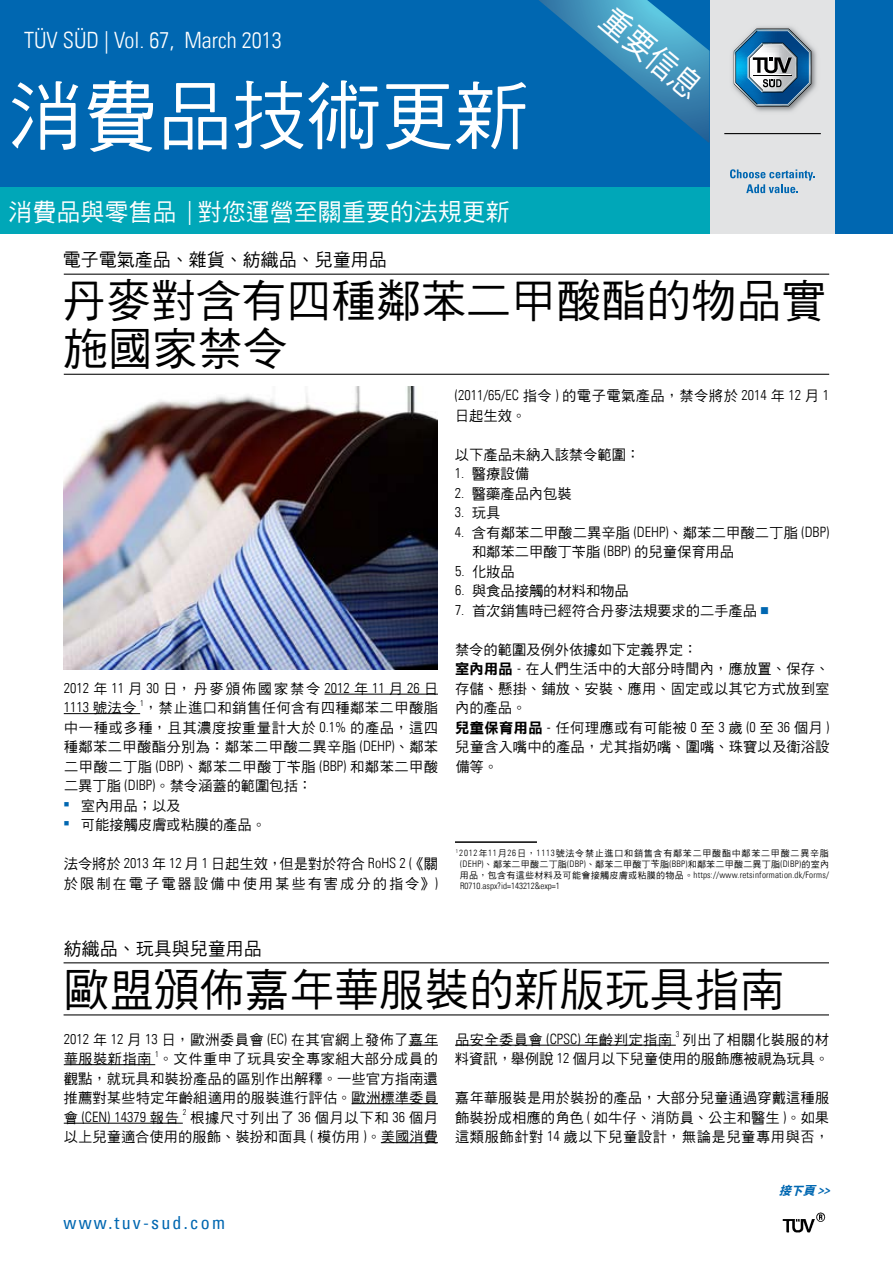
<style>
.page{position:relative;width:893px;height:1263px;background:#fff}
.page>*{position:absolute;margin:0;border:0;box-sizing:border-box;transform-origin:0 0}
.t1{font:75px "DF Hei W5 WIN BF";letter-spacing:-.01em;color:#fff}
.t2{font:45px/48px "DF Hei W5 WIN BF";color:#000}
.t3{font:33px "DF Hei W5 WIN BF";color:#fff;scale:.9 1}
.t4{font:24px "DF Hei W5 WIN BF";color:#fff}
.t5{font:300 condensed 22.5px "Univers LT";color:#fff}
.t6{font:18px "DF Hei W5 WIN BF";color:#000}
.t7{font:condensed 18px "Univers LT";letter-spacing:.12em;color:#0067b1}
.t8{font:14.25px/19.5px "DF Hei W5 WIN BF";letter-spacing:.01em;color:#000}
.t9{font:14.25px/19.5px "DF Hei W5 WIN BF";letter-spacing:.035em;color:#000}
.t10{font:300 condensed 14.25px/19.5px "Univers LT";color:#000}
.t11{font:14.25px/19.5px "DF Hei W5 WIN BF";letter-spacing:.14em;color:#000}
.t12{font:14.25px "DF Hei W5 WIN BF";letter-spacing:.03em;color:#000}
.t13{font:14.25px "DF Hei W5 WIN BF";letter-spacing:.045em;color:#000}
.t14{font:italic 12px "DF Li Hei Bold WIN BF";color:#0067b1}
.t15{font:9px/10.8px "DF Hei W5 WIN BF";letter-spacing:.085em;color:#000;text-align:center}
.t16{font:300 condensed 9px/10.8px "Univers LT";letter-spacing:.02em;color:#000}
.t17{font:300 condensed 8.25px "Univers LT";color:#000}
.s1{font-family:"Univers LT";font-weight:300;font-stretch:condensed}
.s2{font-family:"DF Hei W5 WIN BF";font-weight:400;font-stretch:normal}
.s3{font-family:"Sim Hei"}
.s4{color:#0067b1}
.s5{font-family:"DF Li Hei Bold WIN BF"}
.s6{font-family:"Univers LT";font-weight:700;font-stretch:condensed}
</style>
<div class="page">
<div style="left:0;top:0;width:893px;height:234px;background:#0067b1"></div>
<img style="left:782px;top:1212px;width:44px;height:21px">
<svg style="left:539px;top:0;width:170px;height:142px"></svg>
<div style="left:0;top:187px;width:710px;height:47px;background:#00a7b8"></div>
<div style="left:710px;top:0;width:125px;height:234px;background:#e2e3e4"></div>
<hr style="left:724px;top:133px;width:97px;height:1px;background:#000">
<svg style="left:730px;top:169px;width:85px;height:24px"></svg>
<img style="left:732px;top:26px;width:85px;height:86px">
<svg style="left:734px;top:29px;width:77px;height:78px"></svg>
<hr style="left:324px;top:694px;width:114px;height:1px;background:#000">
<hr style="left:64px;top:713px;width:76px;height:1px;background:#000">
<hr style="left:64px;top:274px;width:765px;height:1px;background:#000">
<hr style="left:64px;top:374px;width:765px;height:1px;background:#000">
<hr style="left:455px;top:841px;width:82px;height:2px;background:#000">
<hr style="left:64px;top:962px;width:765px;height:1px;background:#000">
<hr style="left:64px;top:1014px;width:765px;height:1px;background:#000">
<hr style="left:408px;top:1045px;width:30px;height:1px;background:#000">
<hr style="left:64px;top:1064px;width:91px;height:1px;background:#000">
<hr style="left:352px;top:1103px;width:86px;height:1px;background:#000">
<hr style="left:64px;top:1123px;width:119px;height:1px;background:#000">
<hr style="left:381px;top:1142px;width:57px;height:1px;background:#000">
<hr style="left:455px;top:1045px;width:221px;height:1px;background:#000">
<img style="left:64px;top:387px;width:374px;height:283px">
<h3 class="t5" style="left:24px;top:27px;width:259px">TÜV SÜD | Vol. 67, March 2013</h3>
<h1 class="t1" style="left:9px;top:78px;width:522px">消費品技術更新</h1>
<h3 class="t4" style="left:9px;top:200px;width:503px">消費品與零售品 <span class="s1">|</span> 對您運營至關重要的法規更新</h3>
<h3 class="t3" style="left:616px;top:2px;width:134px;rotate:40deg">重要信息</h3>
<p class="t6" style="left:63px;top:251px;width:325px">電子電氣產品、雜貨、紡織品、兒童用品</p>
<h2 class="t2" style="left:61px;top:277px;width:766px">丹麥對含有四種鄰苯二甲酸酯的物品實施國家禁令</h2>
<p class="t10" style="left:64px;top:678px;width:376px">2012 <span class="s2">年</span> 11 <span class="s2">月</span> 30 <span class="s2">日，丹麥頒佈國家禁令</span> 2012 <span class="s2">年</span> 11 <span class="s2">月</span> 26 <span class="s2">日<br></span>1113 <span class="s2">號法令</span></p>
<p class="t17" style="left:140px;top:698px;width:5px">1</p>
<p class="t9" style="left:144px;top:698px;width:296px">，禁止進口和銷售任何含有四種鄰苯二甲酸脂</p>
<p class="t13" style="left:64px;top:720px;width:376px">中一種或多種，且其濃度按重量計大於 <span class="s1">0.1%</span> 的產品，這四</p>
<p class="t12" style="left:64px;top:740px;width:376px">種鄰苯二甲酸酯分別為：鄰苯二甲酸二異辛脂 <span class="s1">(DEHP)</span>、鄰苯</p>
<p class="t9" style="left:64px;top:757px;width:376px">二甲酸二丁脂 <span class="s1">(DBP)</span>、鄰苯二甲酸丁<span class="s3">苄</span>脂 <span class="s1">(BBP)</span> 和鄰苯二甲酸</p>
<p class="t8" style="left:64px;top:776px;width:250px">二異丁脂 <span class="s1">(DIBP)</span>。禁令涵蓋的範圍包括：</p>
<p class="t8" style="left:81px;top:796px;width:101px">室內用品；以及</p>
<p class="t8" style="left:81px;top:815px;width:187px">可能接觸皮膚或粘膜的產品。</p>
<p class="t11" style="left:64px;top:854px;width:376px">法令將於 <span class="s1">2013</span> 年 <span class="s1">12</span> 月 <span class="s1">1</span> 日起生效，但是對於符合 <span class="s1">RoHS 2 (</span>《關於限制在電子電器設備中使用某些有害成分的指令》<span class="s1">)</span></p>
<p class="t10" style="left:455px;top:385px;width:376px">(2011/65/EC <span class="s2">指令</span> ) <span class="s2">的電子電氣產品，禁令將於</span> 2014 <span class="s2">年</span> 12 <span class="s2">月</span> 1</p>
<p class="t8" style="left:455px;top:406px;width:73px">日起生效。</p>
<p class="t8" style="left:455px;top:445px;width:187px">以下產品未納入該禁令範圍：</p>
<p class="t8" style="left:455px;top:464px;width:76px"><span class="s1">1.</span> 醫療設備</p>
<p class="t8" style="left:455px;top:484px;width:118px"><span class="s1">2.</span> 醫藥產品內包裝</p>
<p class="t10" style="left:455px;top:502px;width:47px">3. <span class="s2">玩具</span></p>
<p class="t8" style="left:472px;top:523px;width:359px;text-indent:-17px"><span class="s1">4.</span> 含有鄰苯二甲酸二異辛脂 <span class="s1">(DEHP)</span>、鄰苯二甲酸二丁脂 <span class="s1">(DBP)</span>和鄰苯二甲酸丁<span class="s3">苄</span>脂 <span class="s1">(BBP)</span> 的兒童保育用品</p>
<p class="t8" style="left:455px;top:562px;width:61px"><span class="s1">5.</span> 化妝品</p>
<p class="t8" style="left:455px;top:581px;width:175px"><span class="s1">6.</span> 與食品接觸的材料和物品</p>
<p class="t8" style="left:455px;top:601px;width:314px"><span class="s1">7.</span> 首次銷售時已經符合丹麥法規要求的二手產品 <span class="s4">■</span></p>
<p class="t8" style="left:455px;top:640px;width:376px">禁令的範圍及例外依據如下定義界定：<br><span class="s5">室內用品</span> <span class="s1">-</span> 在人們生活中的大部分時間內，應放置、保存、存儲、懸掛、鋪放、安裝、應用、固定或以其它方式放到室內的產品。<br><span class="s5">兒童保育用品</span> <span class="s1">-</span> 任何理應或有可能被 <span class="s1">0</span> 至 <span class="s1">3</span> 歲 <span class="s1">(0</span> 至 <span class="s1">36</span> 個月 <span class="s1">)</span>兒童含入嘴中的產品，尤其指奶嘴、圍嘴、珠寶以及衛浴設備等。</p>
<p class="t15" style="left:456px;top:848px;width:375px"><sup>1</sup> <span class="s1">2012</span>年<span class="s1">11</span>月<span class="s1">26</span>日，<span class="s1">1113</span>號法令禁止進口和銷售含有鄰苯二甲酸酯中鄰苯二甲酸二異辛脂<span class="s1">(DEHP)</span>、鄰苯二甲酸二丁脂<span class="s1">(DBP)</span>、鄰苯二甲酸丁<span class="s3">苄</span>脂<span class="s1">(BBP)</span>和鄰苯二甲酸二異丁脂<span class="s1">(DIBP)</span>的室內</p>
<p class="t16" style="left:460px;top:869px;width:371px"><span class="s2">用品，包含有這些材料及可能會接觸皮膚或粘膜的物品。</span>https://www.retsinformation.dk/Forms/<br>R0710.aspx?id=143212&amp;exp=1</p>
<p class="t6" style="left:64px;top:939px;width:200px">紡織品、玩具與兒童用品</p>
<h2 class="t2" style="left:64px;top:965px;width:721px">歐盟頒佈嘉年華服裝的新版玩具指南</h2>
<p class="t9" style="left:64px;top:1030px;width:376px"><span class="s1">2012</span> 年 <span class="s1">12</span> 月 <span class="s1">13</span> 日，歐洲委員會 <span class="s1">(EC)</span> 在其官網上發佈了嘉年華服裝新指南</p>
<p class="t9" style="left:455px;top:1030px;width:219px">品安全委員會 <span class="s1">(CPSC)</span> 年齡判定指南</p>
<p class="t17" style="left:676px;top:1029px;width:5px">3</p>
<p class="t8" style="left:455px;top:1030px;width:376px;text-align:right">列出了相關化裝服的材<br>料資訊，舉例說 <span class="s1">12</span> 個月以下兒童使用的服飾應被視為玩具。</p>
<p class="t8" style="left:455px;top:1088px;width:376px;text-align:justify">嘉年華服裝是用於裝扮的產品，大部分兒童通過穿戴這種服飾裝扮成相應的角色 <span class="s1">(</span> 如牛仔、消防員、公主和醫生 <span class="s1">)</span>。如果這類服飾針對 <span class="s1">14</span> 歲以下兒童設計，無論是兒童專用與否，</p>
<p class="t17" style="left:155px;top:1049px;width:5px">1</p>
<p class="t8" style="left:64px;top:1049px;width:376px;text-align:justify;text-indent:95px">。文件重申了玩具安全專家組大部分成員的觀點，就玩具和裝扮產品的區別作出解釋。一些官方指南還推薦對某些特定年齡組適用的服裝進行評估。歐洲標準委員</p>
<p class="t10" style="left:64px;top:1107px;width:117px"><span class="s2">會</span> (CEN) 14379 <span class="s2">報告</span></p>
<p class="t17" style="left:183px;top:1107px;width:5px">2</p>
<p class="t8" style="left:64px;top:1108px;width:376px;text-align:right">根據尺寸列出了 <span class="s1">36</span> 個月以下和 <span class="s1">36</span> 個月<br>以上兒童適合使用的服飾、裝扮和面具 <span class="s1">(</span> 模仿用 <span class="s1">)</span>。美國消費</p>
<p class="t7" style="left:64px;top:1211px;width:163px">www.tuv-sud.com</p>
<p class="t14" style="left:779px;top:1184px;width:56px">接下頁 <span class="s6">&gt;&gt;</span></p>
</div>
